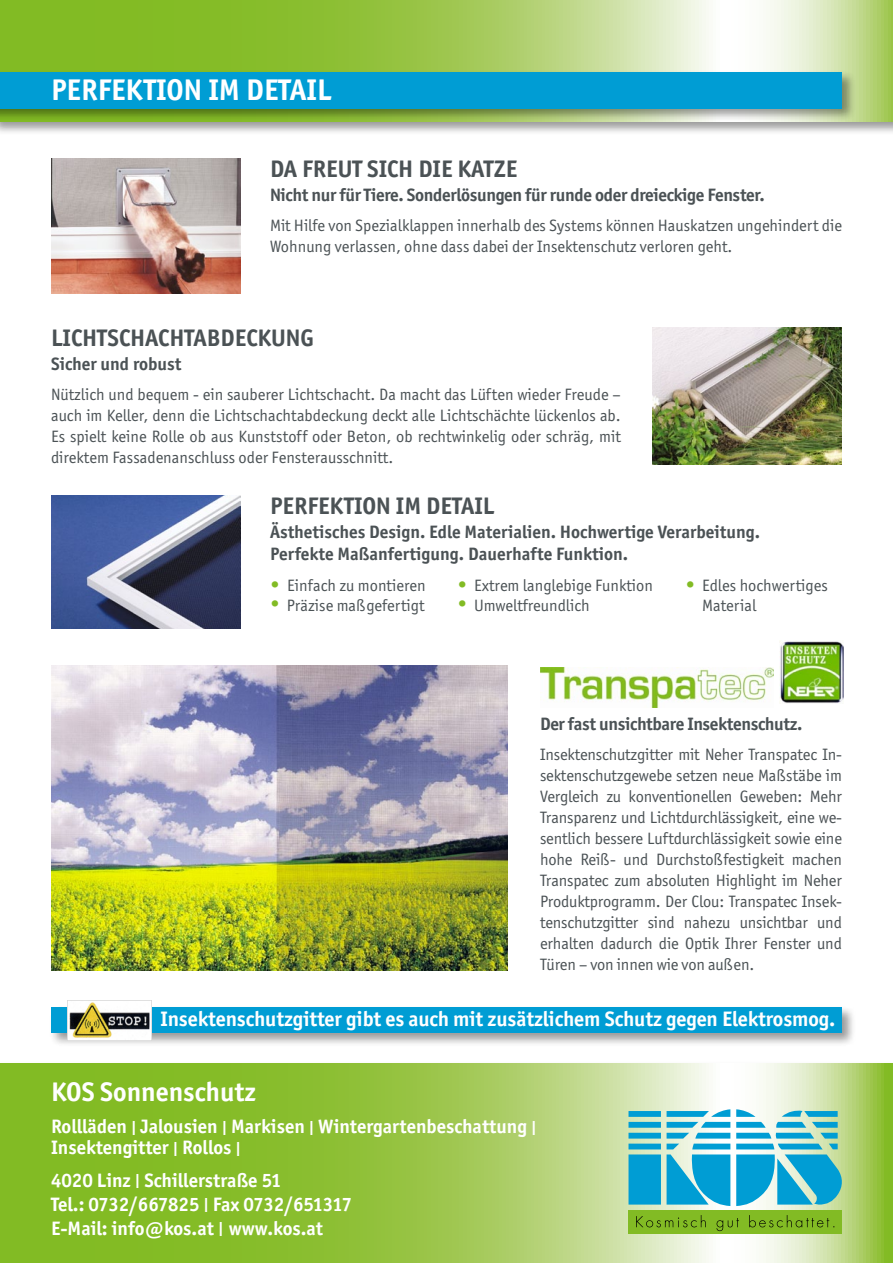
<style>
.page{position:relative;width:893px;height:1263px;background:#fff}
.page>*{position:absolute;margin:0;border:0;box-sizing:border-box;transform-origin:0 0}
.t1{font:700 30px "Officina San ITC";color:#fff}
.t2{font:700 27px "Officina San ITC";color:#fff}
.t3{font:700 24px "Officina San ITC";color:#4b5255}
.t4{font:700 21px "Officina San ITC";letter-spacing:-.005em;color:#fff}
.t5{font:700 19.5px/24px "Officina San ITC";color:#fff}
.t6{font:700 18px/21.6px "Officina San ITC";letter-spacing:-.005em;color:#4b5255}
.t7{font:16.5px/21px "Officina San ITC";color:#4b5255;text-align:justify}
.s1{font-family:"Arial";font-weight:400}
</style>
<div class="page">
<svg style="left:0;top:1064px;width:893px;height:199px;background:#9fc955"></svg>
<div style="left:629px;top:1210px;width:213px;height:24px;background:#82bb24"></div>
<svg style="left:636px;top:1215px;width:198px;height:16px"></svg>
<svg style="left:628px;top:1109px;width:215px;height:97px;background:#5dbed5"></svg>
<div style="left:0;top:0;width:893px;height:136px;background:#000;opacity:.4"></div>
<svg style="left:0;top:0;width:893px;height:122px;background:#acd06c"></svg>
<div style="left:0;top:70px;width:856px;height:52px;background:#000;opacity:.4"></div>
<div style="left:0;top:72px;width:842px;height:36px;background:#009dd4"></div>
<div style="left:49px;top:1005px;width:807px;height:42px;background:#000;opacity:.4"></div>
<div style="left:51px;top:1008px;width:791px;height:25px;background:#009dd4"></div>
<img style="left:652px;top:327px;width:190px;height:137px">
<img style="left:51px;top:495px;width:190px;height:133px">
<img style="left:51px;top:158px;width:190px;height:135px">
<img style="left:68px;top:1000px;width:84px;height:40px">
<img style="left:51px;top:665px;width:456px;height:306px">
<img style="left:540px;top:667px;width:233px;height:40px">
<img style="left:780px;top:640px;width:63px;height:63px">
<h1 class="t1" style="left:51px;top:72px;width:282px">PERFEKTION IM DETAIL</h1>
<h3 class="t3" style="left:270px;top:154px;width:249px">DA FREUT SICH DIE KATZE</h3>
<p class="t6" style="left:270px;top:184px;width:496px">Nicht nur für Tiere. Sonderlösungen für runde oder dreieckige Fenster.</p>
<p class="t7" style="left:270px;top:215px;width:573px">Mit Hilfe von Spezialklappen innerhalb des Systems können Hauskatzen ungehindert die<br>Wohnung verlassen, ohne dass dabei der Insektenschutz verloren geht.</p>
<h3 class="t3" style="left:51px;top:323px;width:264px">LICHTSCHACHTABDECKUNG</h3>
<p class="t6" style="left:51px;top:353px;width:132px">Sicher und robust</p>
<p class="t7" style="left:51px;top:384px;width:571px">Nützlich und bequem - ein sauberer Lichtschacht. Da macht das Lüften wieder Freude – auch im Keller, denn die Lichtschachtabdeckung deckt alle Lichtschächte lückenlos ab.<br>Es spielt keine Rolle ob aus Kunststoff oder Beton, ob rechtwinkelig oder schräg, mit direktem Fassadenanschluss oder Fensterausschnitt.</p>
<h3 class="t3" style="left:270px;top:491px;width:226px">PERFEKTION IM DETAIL</h3>
<p class="t6" style="left:270px;top:521px;width:492px">Ästhetisches Design. Edle Materialien. Hochwertige Verarbeitung.<br>Perfekte Maßanfertigung. Dauerhafte Funktion.</p>
<p class="t7" style="left:270px;top:576px;width:559px;line-height:19.5px"><sup>.</sup> Einfach zu montieren <sup>.</sup> Extrem langlebige Funktion <sup>.</sup> Edles hochwertiges <sup>.</sup> Präzise maßgefertigt <sup>.</sup> Umweltfreundlich</p>
<p class="t7" style="left:702px;top:595px;width:56px">Material</p>
<p class="t6" style="left:540px;top:712px;width:264px">Der fast unsichtbare Insektenschutz.</p>
<p class="t7" style="left:540px;top:743px;width:303px">Insektenschutzgitter mit Neher Transpatec In&shy;sektenschutzgewebe setzen neue Maßstäbe im Vergleich zu konventionellen Geweben: Mehr Transparenz und Lichtdurchlässigkeit, eine we&shy;sentlich bessere Luftdurchlässigkeit sowie eine hohe Reiß- und Durchstoßfestigkeit machen Transpatec zum absoluten Highlight im Neher Produktprogramm. Der Clou: Transpatec Insek&shy;tenschutzgitter sind nahezu unsichtbar und erhalten dadurch die Optik Ihrer Fenster und Türen – von innen wie von außen.</p>
<p class="t4" style="left:161px;top:1006px;width:676px">Insektenschutzgitter gibt es auch mit zusätzlichem Schutz gegen Elektrosmog.</p>
<h2 class="t2" style="left:51px;top:1075px;width:207px">KOS Sonnenschutz</h2>
<p class="t5" style="left:51px;top:1116px;width:487px;line-height:21px">Rollläden <span class="s1">I</span> Jalousien <span class="s1">I</span> Markisen <span class="s1">I</span> Wintergartenbeschattung <span class="s1">I<br></span>Insektengitter <span class="s1">I</span> Rollos <span class="s1">I</span></p>
<p class="t5" style="left:51px;top:1168px;width:303px">4020 Linz <span class="s1">I</span> Schillerstraße 51<br>Tel.: 0732/667825 <span class="s1">I</span> Fax 0732/651317<br>E-Mail: info@kos.at <span class="s1">I</span> www.kos.at</p>
</div>
